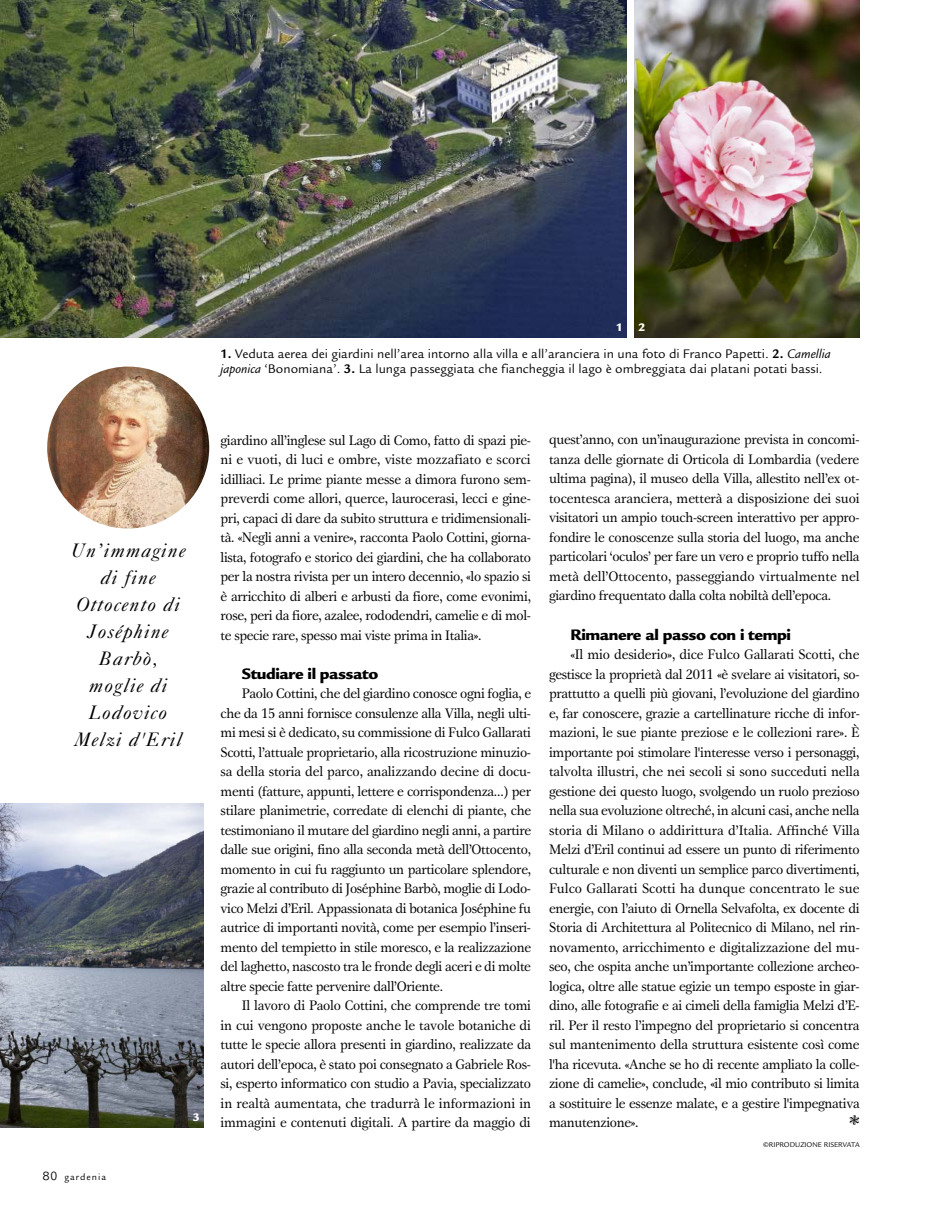
<style>
.page{position:relative;width:949px;height:1212px;background:#fff}
.page>*{position:absolute;margin:0;border:0;box-sizing:border-box;transform-origin:0 0}
.t1{font:italic 19.5px/27px "Caslon 540 LT Std";letter-spacing:.065em;color:#000;text-align:center}
.t2{font:900 16.5px "Legacy Sans Std";letter-spacing:-.025em;color:#000}
.t3{font:14.25px/19.5px "Gamma";letter-spacing:-.025em;color:#000;text-align:justify}
.t4{font:13.5px/15px "Legacy Sans Std";color:#000}
.t5{font:900 12px "Legacy Sans Std";color:#fff}
.t6{font:9.75px "Legacy Sans Std";letter-spacing:.1em;color:#000}
.t7{font:7.5px "Legacy Sans Std";color:#000}
.s1{font-weight:700}
.s2{font-style:italic}
.s3{font-family:"Bell Gothic Std";font-weight:300;font-size:13.5px}
</style>
<div class="page">
<img style="left:0;top:0;width:626px;height:337px">
<img style="left:634px;top:0;width:225px;height:337px">
<img style="left:0;top:803px;width:203px;height:324px">
<img style="left:47px;top:367px;width:162px;height:161px;border-radius:81px">
<p class="t5" style="left:615px;top:320px;width:8px">1</p>
<p class="t5" style="left:638px;top:320px;width:8px">2</p>
<p class="t4" style="left:220px;top:346px;width:611px"><span class="s1">1.</span> Veduta aerea dei giardini nell’area intorno alla villa e all’aranciera in una foto di Franco Papetti. <span class="s1">2.</span> <span class="s2">Camellia japonica</span> ‘Bonomiana’. <span class="s1">3.</span> La lunga passeggiata che fiancheggia il lago è ombreggiata dai platani potati bassi.</p>
<h1 class="t1" style="left:71px;top:537px;width:116px">Un’immagine di fine<br>Ottocento di<br>Joséphine<br>Barbò, moglie di<br>Lodovico<br>Melzi d'Eril</h1>
<p class="t6" style="left:43px;top:1171px;width:65px"><span class="s3">80</span> gardenia</p>
<p class="t5" style="left:193px;top:1110px;width:8px">3</p>
<p class="t3" style="left:220px;top:430px;width:312px">giardino all’inglese sul Lago di Como, fatto di spazi pie&shy;ni e vuoti, di luci e ombre, viste mozzafiato e scorci idilliaci. Le prime piante messe a dimora furono sem&shy;preverdi come allori, querce, laurocerasi, lecci e gine&shy;pri, capaci di dare da subito struttura e tridimensionali&shy;tà. «Negli anni a venire», racconta Paolo Cottini, giorna&shy;lista, fotografo e storico dei giardini, che ha collaborato per la nostra rivista per un intero decennio, «lo spazio si è arricchito di alberi e arbusti da fiore, come evonimi, rose, peri da fiore, azalee, rododendri, camelie e di mol&shy;te specie rare, spesso mai viste prima in Italia».</p>
<p class="t2" style="left:242px;top:663px;width:138px">Studiare il passato</p>
<p class="t3" style="left:220px;top:683px;width:312px;text-indent:21px">Paolo Cottini, che del giardino conosce ogni foglia, e che da 15 anni fornisce consulenze alla Villa, negli ulti&shy;mi mesi si è dedicato, su commissione di Fulco Gallarati Scotti, l’attuale proprietario, alla ricostruzione minuzio&shy;sa della storia del parco, analizzando decine di docu&shy;menti (fatture, appunti, lettere e corrispondenza…) per stilare planimetrie, corredate di elenchi di piante, che testimoniano il mutare del giardino negli anni, a partire dalle sue origini, fino alla seconda metà dell’Ottocento, momento in cui fu raggiunto un particolare splendore, grazie al contributo di Joséphine Barbò, moglie di Lodo&shy;vico Melzi d’Eril. Appassionata di botanica Joséphine fu autrice di importanti novità, come per esempio l’inseri&shy;mento del tempietto in stile moresco, e la realizzazione del laghetto, nascosto tra le fronde degli aceri e di molte altre specie fatte pervenire dall’Oriente.</p>
<p class="t3" style="left:220px;top:995px;width:312px;text-indent:21px">Il lavoro di Paolo Cottini, che comprende tre tomi in cui vengono proposte anche le tavole botaniche di tutte le specie allora presenti in giardino, realizzate da autori dell’epoca, è stato poi consegnato a Gabriele Ros&shy;si, esperto informatico con studio a Pavia, specializzato in realtà aumentata, che tradurrà le informazioni in immagini e contenuti digitali. A partire da maggio di</p>
<p class="t3" style="left:549px;top:430px;width:312px">quest’anno, con un’inaugurazione prevista in concomi&shy;tanza delle giornate di Orticola di Lombardia (vedere ultima pagina), il museo della Villa, allestito nell’ex ot&shy;tocentesca aranciera, metterà a disposizione dei suoi visitatori un ampio touch-screen interattivo per appro&shy;fondire le conoscenze sulla storia del luogo, ma anche particolari ‘oculos’ per fare un vero e proprio tuffo nella metà dell’Ottocento, passeggiando virtualmente nel giardino frequentato dalla colta nobiltà dell’epoca.</p>
<p class="t2" style="left:570px;top:624px;width:222px">Rimanere al passo con i tempi</p>
<p class="t3" style="left:549px;top:644px;width:312px;text-indent:21px">«Il mio desiderio», dice Fulco Gallarati Scotti, che gestisce la proprietà dal 2011 «è svelare ai visitatori, so&shy;prattutto a quelli più giovani, l’evoluzione del giardino e, far conoscere, grazie a cartellinature ricche di infor&shy;mazioni, le sue piante preziose e le collezioni rare». È importante poi stimolare l'interesse verso i personaggi, talvolta illustri, che nei secoli si sono succeduti nella gestione dei questo luogo, svolgendo un ruolo prezioso nella sua evoluzione oltreché, in alcuni casi, anche nella storia di Milano o addirittura d’Italia. Affinché Villa Melzi d’Eril continui ad essere un punto di riferimento culturale e non diventi un semplice parco divertimenti, Fulco Gallarati Scotti ha dunque concentrato le sue energie, con l’aiuto di Ornella Selvafolta, ex docente di Storia di Architettura al Politecnico di Milano, nel rin&shy;novamento, arricchimento e digitalizzazione del mu&shy;seo, che ospita anche un’importante collezione archeo&shy;logica, oltre alle statue egizie un tempo esposte in giar&shy;dino, alle fotografie e ai cimeli della famiglia Melzi d’E&shy;ril. Per il resto l’impegno del proprietario si concentra sul mantenimento della struttura esistente così come l'ha ricevuta. «Anche se ho di recente ampliato la colle&shy;zione di camelie», conclude, «il mio contributo si limita a sostituire le essenze malate, e a gestire l'impegnativa manutenzione».</p>
<p class="t7" style="left:762px;top:1140px;width:98px">©RIPRODUZIONE RISERVATA</p>
</div>
